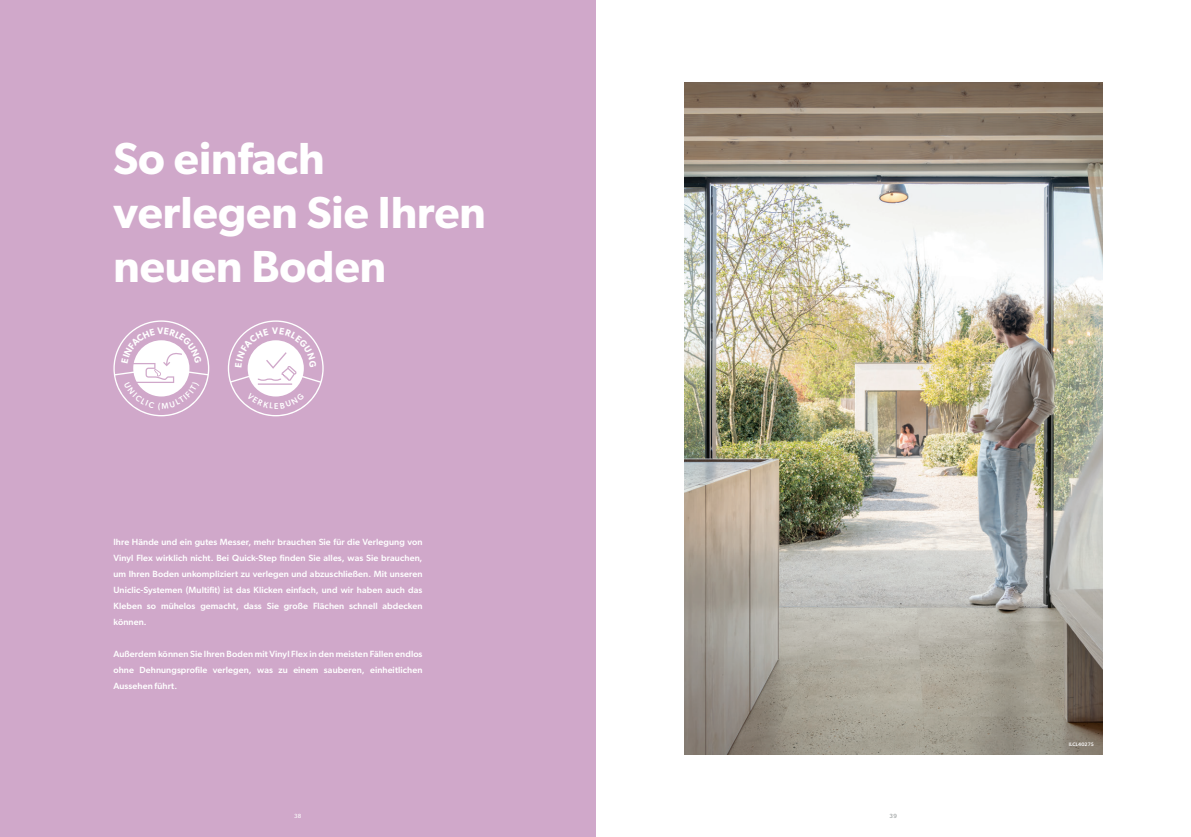
<style>
.page{position:relative;width:1191px;height:837px;background:#fff}
.page>*{position:absolute;margin:0;border:0;box-sizing:border-box;transform-origin:0 0}
.t1{font:600 45px/54px "Gibson";color:#fff}
.t2{font:500 9px/16px "Gibson";letter-spacing:.01em;color:#fff;text-align:justify}
.t3{font:6px "Gibson";color:#fff}
.t4{font:6px "Gibson";color:#929797}
.t5{font:500 5px "Gibson";letter-spacing:.03em;color:#fff}
</style>
<div class="page">
<div style="left:0;top:0;width:595px;height:836px;background:#d0a8ca"></div>
<img style="left:684px;top:82px;width:418px;height:672px">
<svg style="left:113px;top:320px;width:96px;height:96px"></svg>
<svg style="left:228px;top:320px;width:96px;height:96px"></svg>
<h1 class="t1" style="left:113px;top:130px;width:374px">So einfach verlegen Sie Ihren neuen Boden</h1>
<p class="t2" style="left:113px;top:533px;width:311px">Ihre Hände und ein gutes Messer, mehr brauchen Sie für die Verlegung von Vinyl Flex wirklich nicht. Bei Quick-Step finden Sie alles, was Sie brauchen, um Ihren Boden unkompliziert zu verlegen und abzuschließen. Mit unseren Uniclic-Systemen (Multifit) ist das Klicken einfach, und wir haben auch das Kleben so mühelos gemacht, dass Sie große Flächen schnell abdecken können.</p>
<p class="t2" style="left:113px;top:645px;width:311px">Außerdem können Sie Ihren Boden mit Vinyl Flex in den meisten Fällen endlos ohne Dehnungsprofile verlegen, was zu einem sauberen, einheitlichen Aussehen führt.</p>
<p class="t3" style="left:294px;top:812px;width:9px">38</p>
<p class="t4" style="left:889px;top:812px;width:9px">39</p>
<p class="t5" style="left:1068px;top:741px;width:27px">ILCL40275</p>
</div>
